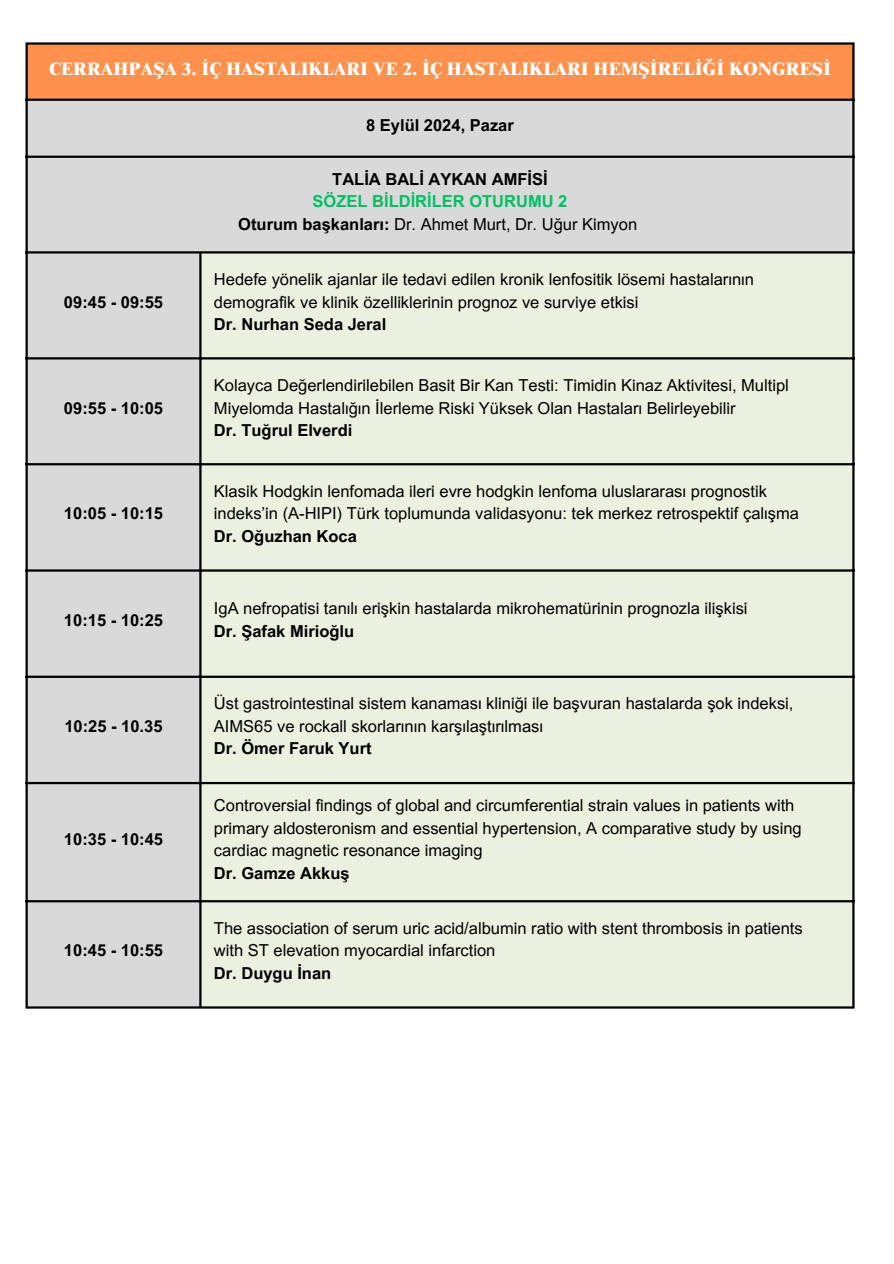
<style>
.page{position:relative;width:894px;height:1264px;background:#fff}
.page>*{position:absolute;margin:0;border:0;box-sizing:border-box;transform-origin:0 0}
.t1{font:800 18px "Times NRMT Pro";color:#fff}
.t2{font:16.5px/22.5px "Arial MT Pro";color:#000}
.t3{font:700 16.5px "Arial MT Pro";color:#000}
.t4{font:700 16.5px "Arial MT Pro";color:#00bf63}
.s1{font-weight:700}
</style>
<div class="page">
<div style="left:26px;top:43px;width:827px;height:57px;background:#ff914d"></div>
<div style="left:28px;top:101px;width:824px;height:905px;background:#d9d9d9"></div>
<div style="left:201px;top:253px;width:651px;height:753px;background:#ebf1de"></div>
<hr style="left:26px;top:45px;width:2px;height:961px;background:#000">
<hr style="left:199px;top:253px;width:2px;height:753px;background:#000">
<hr style="left:852px;top:45px;width:2px;height:961px;background:#000">
<hr style="left:26px;top:42px;width:828px;height:3px;background:#000">
<hr style="left:26px;top:99px;width:828px;height:2px;background:#000">
<hr style="left:26px;top:156px;width:828px;height:2px;background:#000">
<hr style="left:26px;top:251px;width:828px;height:2px;background:#000">
<hr style="left:26px;top:357px;width:828px;height:2px;background:#000">
<hr style="left:26px;top:463px;width:828px;height:2px;background:#000">
<hr style="left:26px;top:569px;width:828px;height:2px;background:#000">
<hr style="left:26px;top:675px;width:828px;height:3px;background:#000">
<hr style="left:26px;top:782px;width:828px;height:2px;background:#000">
<hr style="left:26px;top:900px;width:828px;height:2px;background:#000">
<hr style="left:26px;top:1006px;width:828px;height:2px;background:#000">
<p class="t1" style="left:49px;top:62px;width:783px">CERRAHPAŞA 3. İÇ HASTALIKLARI VE 2. İÇ HASTALIKLARI HEMŞİRELİĞİ KONGRESİ</p>
<p class="t3" style="left:64px;top:295px;width:100px">09:45 - 09:55</p>
<p class="t3" style="left:64px;top:401px;width:100px">09:55 - 10:05</p>
<p class="t3" style="left:64px;top:507px;width:100px">10:05 - 10:15</p>
<p class="t3" style="left:64px;top:613px;width:100px">10:15 - 10:25</p>
<p class="t3" style="left:64px;top:720px;width:100px">10:25 - 10.35</p>
<p class="t3" style="left:64px;top:833px;width:100px">10:35 - 10:45</p>
<p class="t3" style="left:64px;top:944px;width:100px">10:45 - 10:55</p>
<p class="t3" style="left:366px;top:119px;width:149px">8 Eylül 2024, Pazar</p>
<p class="t3" style="left:332px;top:173px;width:217px">TALİA BALİ AYKAN AMFİSİ</p>
<p class="t4" style="left:312px;top:195px;width:256px">SÖZEL BİLDİRİLER OTURUMU 2</p>
<p class="t2" style="left:238px;top:215px;width:400px"><span class="s1">Oturum başkanları:</span> Dr. Ahmet Murt, Dr. Uğur Kimyon</p>
<p class="t2" style="left:214px;top:270px;width:541px">Hedefe yönelik ajanlar ile tedavi edilen kronik lenfositik lösemi hastalarının demografik ve klinik özelliklerinin prognoz ve surviye etkisi</p>
<p class="t3" style="left:214px;top:318px;width:174px">Dr. Nurhan Seda Jeral</p>
<p class="t2" style="left:214px;top:376px;width:576px">Kolayca Değerlendirilebilen Basit Bir Kan Testi: Timidin Kinaz Aktivitesi, Multipl<br>Miyelomda Hastalığın İlerleme Riski Yüksek Olan Hastaları Belirleyebilir</p>
<p class="t3" style="left:214px;top:424px;width:138px">Dr. Tuğrul Elverdi</p>
<p class="t2" style="left:214px;top:482px;width:586px">Klasik Hodgkin lenfomada ileri evre hodgkin lenfoma uluslararası prognostik indeks’in (A-HIPI) Türk toplumunda validasyonu: tek merkez retrospektif çalışma</p>
<p class="t3" style="left:214px;top:530px;width:144px">Dr. Oğuzhan Koca</p>
<p class="t2" style="left:214px;top:599px;width:533px">IgA nefropatisi tanılı erişkin hastalarda mikrohematürinin prognozla ilişkisi</p>
<p class="t3" style="left:214px;top:625px;width:142px">Dr. Şafak Mirioğlu</p>
<p class="t2" style="left:214px;top:694px;width:581px">Üst gastrointestinal sistem kanaması kliniği ile başvuran hastalarda şok indeksi,<br>AIMS65 ve rockall skorlarının karşılaştırılması</p>
<p class="t3" style="left:214px;top:742px;width:159px">Dr. Ömer Faruk Yurt</p>
<p class="t2" style="left:214px;top:796px;width:589px">Controversial findings of global and circumferential strain values in patients with primary aldosteronism and essential hypertension, A comparative study by using cardiac magnetic resonance imaging</p>
<p class="t3" style="left:214px;top:866px;width:137px">Dr. Gamze Akkuş</p>
<p class="t2" style="left:214px;top:918px;width:590px">The association of serum uric acid/albumin ratio with stent thrombosis in patients with ST elevation myocardial infarction</p>
<p class="t3" style="left:214px;top:966px;width:119px">Dr. Duygu İnan</p>
</div>
